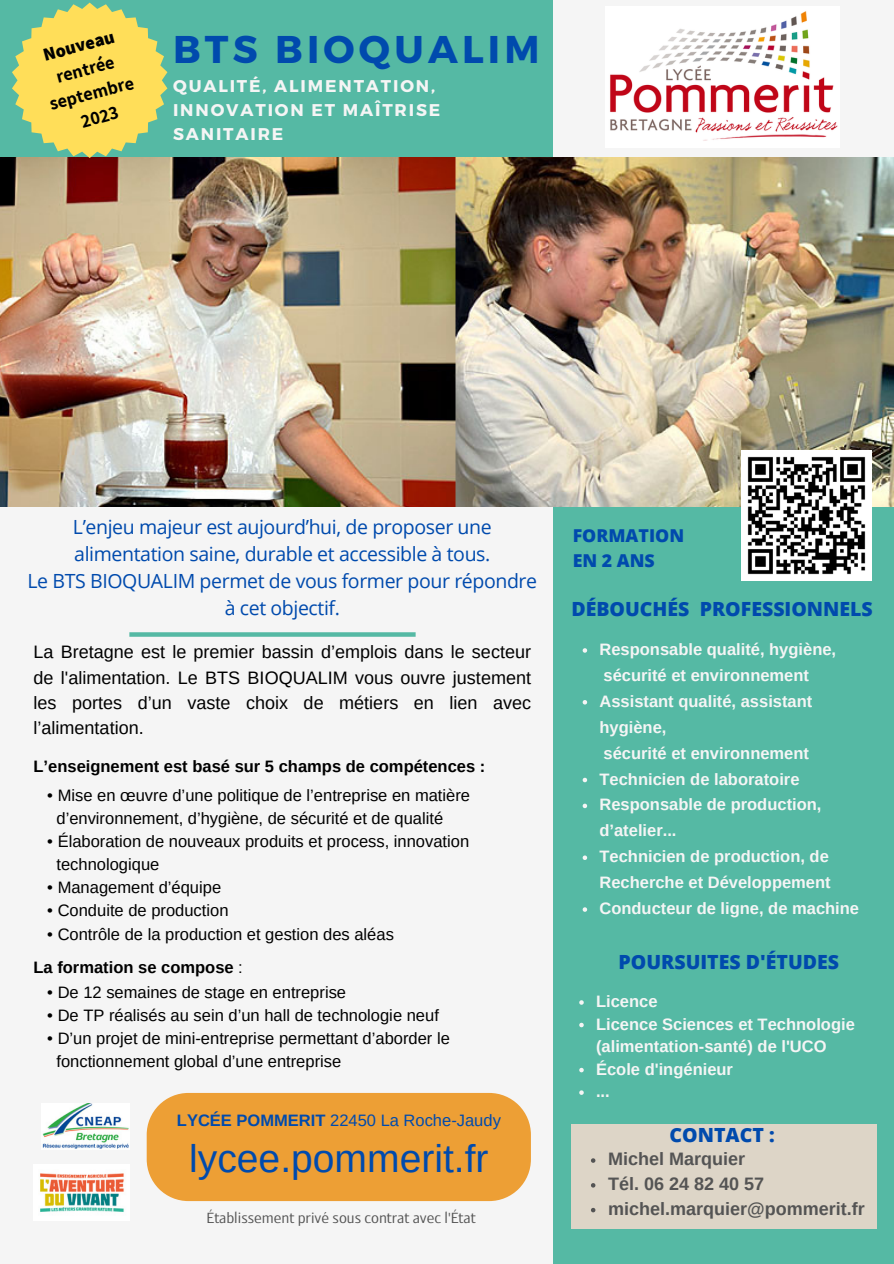
<style>
.page{position:relative;width:894px;height:1264px;background:#fff}
.page>*{position:absolute;margin:0;border:0;box-sizing:border-box;transform-origin:0 0}
.t1{font:39px "Arimo";color:#004aad}
.t2{font:700 38.7px "Montserrat";letter-spacing:.11em;color:#004aad}
.t3{font:19.5px/27px "Open Sans";letter-spacing:-.02em;color:#004aad;text-align:center}
.t4{font:800 19.5px "Open Sans";color:#004aad}
.t5{font:700 18.3px/24.8px "Assistant";color:#000;text-align:center}
.t6{font:800 18.3px "Assistant";color:#000}
.t7{font:18px/25.2px "Arimo";color:#000;text-align:justify}
.t8{font:700 18px/24.8px "Arimo";color:#545454}
.t9{font:800 17.7px/24.6px "Open Sans";color:#004aad}
.t10{font:700 16.95px/23.7px "Montserrat";letter-spacing:.11em;color:#f5f5f5}
.t11{font:16.5px/23px "Arimo";color:#000}
.t12{font:700 16.5px/26px "Arimo";color:#f5f5f5}
.t13{font:700 16.5px "Arimo";color:#000}
.t14{font:16.5px "OS Aran 400";color:#545454}
.t15{font:16.5px "Arimo";color:#004aad}
.s1{font-weight:700}
</style>
<div class="page">
<div style="left:0;top:0;width:893px;height:1263px;background:#f5f5f5"></div>
<div style="left:552px;top:507px;width:341px;height:756px;background:#55b9a4"></div>
<div style="left:0;top:0;width:552px;height:190px;background:#55b9a4"></div>
<img style="left:0;top:157px;width:893px;height:349px">
<img style="left:610px;top:11px;width:228px;height:130px">
<div style="left:571px;top:1123px;width:305px;height:105px;background:#ddd5c7"></div>
<img style="left:40px;top:1173px;width:84px;height:39px">
<img style="left:42px;top:1103px;width:87px;height:46px">
<div style="left:147px;top:1092px;width:383px;height:108px;background:#ed9f35"></div>
<img style="left:741px;top:451px;width:130px;height:129px">
<svg style="left:12px;top:3px;width:155px;height:155px"></svg>
<svg style="left:582px;top:648px;width:5px;height:4px"></svg>
<svg style="left:582px;top:700px;width:5px;height:4px"></svg>
<svg style="left:582px;top:777px;width:5px;height:5px"></svg>
<svg style="left:582px;top:803px;width:5px;height:5px"></svg>
<svg style="left:582px;top:855px;width:5px;height:5px"></svg>
<svg style="left:582px;top:907px;width:5px;height:4px"></svg>
<svg style="left:579px;top:1000px;width:4px;height:4px"></svg>
<svg style="left:579px;top:1022px;width:4px;height:5px"></svg>
<svg style="left:579px;top:1067px;width:4px;height:5px"></svg>
<svg style="left:579px;top:1090px;width:4px;height:4px"></svg>
<svg style="left:591px;top:1158px;width:4px;height:4px"></svg>
<svg style="left:591px;top:1183px;width:4px;height:4px"></svg>
<svg style="left:591px;top:1207px;width:4px;height:5px"></svg>
<svg style="left:129px;top:632px;width:286px;height:4px"></svg>
<p class="t6" style="left:40px;top:43px;width:74px;rotate:-15deg">Nouveau</p>
<p class="t5" style="left:40px;top:68px;width:88px;rotate:-15deg">rentrée septembre<br>2023</p>
<h2 class="t2" style="left:173px;top:24px;width:368px">BTS BIOQUALIM</h2>
<p class="t10" style="left:173px;top:74px;width:269px">QUALITÉ, ALIMENTATION,<br>INNOVATION ET MAÎTRISE<br>SANITAIRE</p>
<p class="t3" style="left:27px;top:512px;width:511px">L’enjeu majeur est aujourd’hui, de proposer une alimentation saine, durable et accessible à tous.<br>Le BTS BIOQUALIM permet de vous former pour répondre à cet objectif.</p>
<p class="t7" style="left:33px;top:639px;width:499px">La Bretagne est le premier bassin d’emplois dans le secteur de l'alimentation. Le BTS BIOQUALIM vous ouvre justement les portes d’un vaste choix de métiers en lien avec l’alimentation.</p>
<p class="t13" style="left:33px;top:757px;width:453px">L’enseignement est basé sur 5 champs de compétences :</p>
<p class="t11" style="left:56px;top:784px;width:415px;text-indent:-9px">• Mise en œuvre d’une politique de l’entreprise en matière d’environnement, d’hygiène, de sécurité et de qualité</p>
<p class="t11" style="left:56px;top:830px;width:414px;text-indent:-9px">• Élaboration de nouveaux produits et process, innovation technologique</p>
<p class="t11" style="left:47px;top:876px;width:175px">• Management d’équipe</p>
<p class="t11" style="left:47px;top:899px;width:183px">• Conduite de production</p>
<p class="t11" style="left:33px;top:917px;width:362px;line-height:33.5px;text-indent:14px">• Contrôle de la production et gestion des aléas<br><span class="s1">La formation se compose</span> :</p>
<p class="t11" style="left:47px;top:980px;width:300px">• De 12 semaines de stage en entreprise</p>
<p class="t11" style="left:47px;top:1003px;width:393px">• De TP réalisés au sein d’un hall de technologie neuf</p>
<p class="t11" style="left:56px;top:1026px;width:395px;text-indent:-9px">• D’un projet de mini-entreprise permettant d’aborder le fonctionnement global d’une entreprise</p>
<p class="t15" style="left:177px;top:1110px;width:325px"><span class="s1">LYCÉE POMMERIT</span> 22450 La Roche-Jaudy</p>
<h1 class="t1" style="left:189px;top:1136px;width:301px">lycee.pommerit.fr</h1>
<p class="t14" style="left:206px;top:1210px;width:270px">Établissement privé sous contrat avec l'État</p>
<p class="t9" style="left:572px;top:523px;width:113px">FORMATION<br>EN 2 ANS</p>
<p class="t4" style="left:571px;top:595px;width:303px">DÉBOUCHÉS PROFESSIONNELS</p>
<p class="t12" style="left:599px;top:636px;width:238px">Responsable qualité, hygiène,</p>
<p class="t12" style="left:599px;top:688px;width:214px">Assistant qualité, assistant hygiène,</p>
<p class="t12" style="left:599px;top:765px;width:261px">Technicien de laboratoire<br>Responsable de production, d’atelier...<br>Technicien de production, de<br>Recherche et Développement<br>Conducteur de ligne, de machine</p>
<p class="t12" style="left:603px;top:662px;width:207px">sécurité et environnement</p>
<p class="t12" style="left:603px;top:740px;width:207px">sécurité et environnement</p>
<p class="t4" style="left:618px;top:948px;width:222px">POURSUITES D'ÉTUDES</p>
<p class="t12" style="left:596px;top:990px;width:260px;line-height:22.5px">Licence<br>Licence Sciences et Technologie (alimentation-santé) de l'UCO<br>École d'ingénieur<br>...</p>
<p class="t4" style="left:669px;top:1121px;width:107px">CONTACT :</p>
<p class="t8" style="left:608px;top:1146px;width:258px">Michel Marquier<br>Tél. 06 24 82 40 57 michel.marquier@pommerit.fr</p>
</div>
